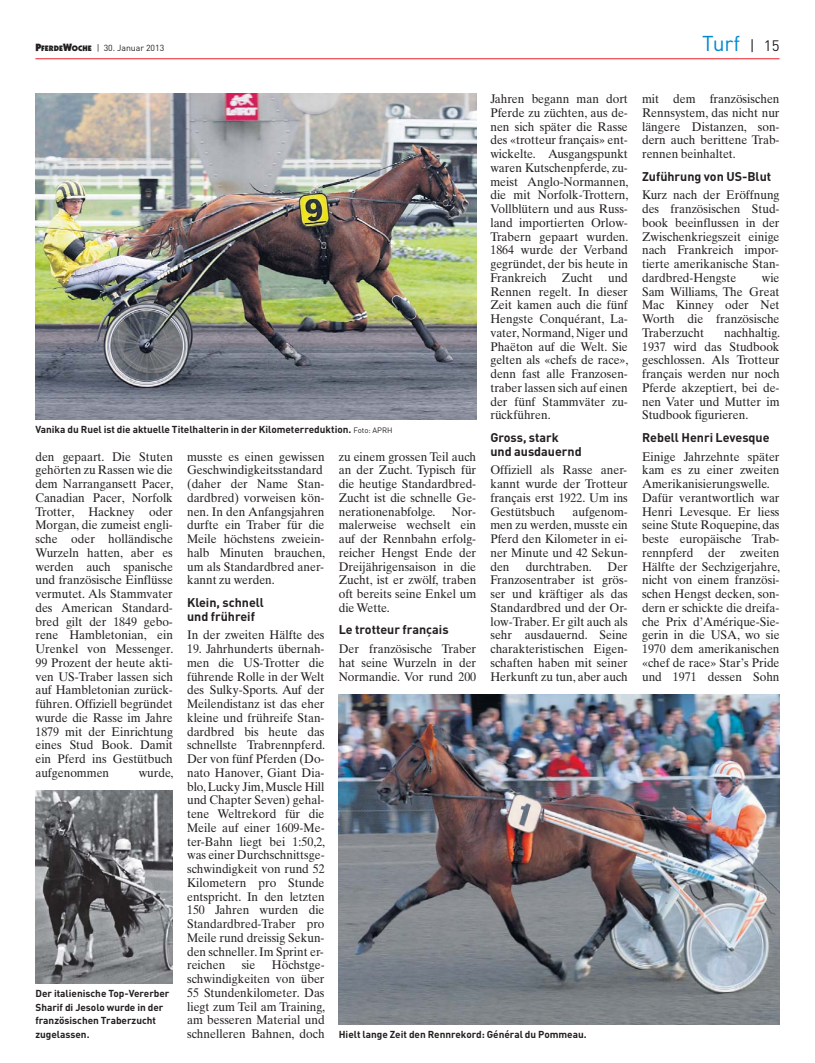
<style>
.page{position:relative;width:815px;height:1063px;background:#fff}
.page>*{position:absolute;margin:0;border:0;box-sizing:border-box;transform-origin:0 0}
.t1{font:21.25px "DIN";color:#0089d0}
.t2{font:12.5px/13.8px "Times Ten";color:#231f20;text-align:justify;scale:.95 1}
.t3{font:700 12.5px/13.8px "DIN";color:#231f20}
.t4{font:700 10px/13.8px "DIN";color:#231f20}
.t5{font:8.75px "DIN";color:#231f20}
.s1{font-family:"Itc Kabel";font-weight:900;font-size:10.62px}
.s2{font-family:"Itc Kabel";font-weight:900;font-size:8px}
.s3{font-size:15px;color:#231f20}
.s4{font-weight:400;font-size:7.75px}
</style>
<div class="page">
<hr style="left:35px;top:58px;width:745px;height:1px;background:#ed1c24">
<img style="left:339px;top:694px;width:441px;height:331px">
<img style="left:35px;top:93px;width:441px;height:326px">
<img style="left:35px;top:791px;width:138px;height:192px">
<p class="t5" style="left:35px;top:43px;width:130px"><span class="s1">P</span><span class="s2">FERDE</span><span class="s1">W</span><span class="s2">OCHE</span> | 30. Januar 2013</p>
<h1 class="t1" style="left:702px;top:30px;width:79px">Turf <span class="s3">| 15</span></h1>
<p class="t2" style="left:490px;top:92px;width:147px">Jahren begann man dort Pferde zu züchten, aus de&shy;nen sich später die Rasse des «trotteur français» ent&shy;wickelte. Ausgangspunkt waren Kutschenpferde, zu&shy;meist Anglo-Normannen, die mit Norfolk-Trottern, Vollblütern und aus Russ - land importierten Orlow-Trabern gepaart wurden.<br>1864 wurde der Verband gegründet, der bis heute in Frankreich Zucht und Rennen regelt. In dieser Zeit kamen auch die fünf Hengste Conquérant, La&shy;vater, Normand, Niger und Phaëton auf die Welt. Sie gelten als «chefs de race», denn fast alle Franzosen&shy;traber lassen sich auf einen der fünf Stammväter zu - rückführen.</p>
<p class="t3" style="left:490px;top:430px;width:93px">Gross, stark und ausdauernd</p>
<p class="t2" style="left:490px;top:463px;width:146px">Offiziell als Rasse aner&shy;kannt wurde der Trotteur français erst 1922. Um ins Gestütsbuch</p>
<p class="t4" style="left:35px;top:422px;width:359px">Vanika du Ruel ist die aktuelle Titelhalterin in der Kilometerreduktion. <span class="s4">Foto: APRH</span></p>
<p class="t2" style="left:35px;top:449px;width:147px">den gepaart. Die Stuten gehörten zu Rassen wie die dem Narrangansett Pacer, Canadian Pacer, Norfolk Trotter, Hackney oder Morgan, die zumeist engli&shy;sche oder holländische Wurzeln hatten, aber es werden auch spanische und französische Einflüsse vermutet. Als Stammvater des American Standard&shy;bred gilt der 1849 gebo&shy;rene Hambletonian, ein Urenkel von Messenger.<br>99 Prozent der heute akti&shy;ven US-Traber lassen sich auf Hambletonian zurück&shy;führen. Offiziell begründet wurde die Rasse im Jahre 1879 mit der Einrichtung eines Stud Book. Damit ein Pferd ins Gestütbuch aufgenommen</p>
<p class="t2" style="left:187px;top:449px;width:147px;text-align:left">muss te es einen gewissen<br>Geschwindigkeitsstandard (daher der Name Stan&shy;dardbred) vorweisen kön&shy;nen. In den Anfangsjahren durfte ein Traber für die<br>Meile höchstens zweiein&shy;halb Minuten brauchen, um als Standardbred aner&shy;kannt zu werden.</p>
<p class="t3" style="left:187px;top:595px;width:78px">Klein, schnell und frühreif</p>
<p class="t2" style="left:187px;top:628px;width:146px">In der zweiten Hälfte des</p>
<p class="t2" style="left:187px;top:642px;width:147px">19. Jahrhunderts übernah&shy;men die US-Trotter die führende Rolle in der Welt des Sulky-Sports. Auf der Meilendistanz ist das eher kleine und frühreife Stan&shy;dardbred bis heute das schnellste Trabrennpferd.<br>Der von fünf Pferden (Do&shy;nato Hanover, Giant Dia&shy;blo, Lucky Jim, Muscle Hill und Chapter Seven) gehal&shy;tene Weltrekord für die Meile auf einer 1609-Me&shy;ter-Bahn liegt bei 1:50,2, was einer Durchschnittsge&shy;schwindigkeit von rund 52<br>Kilometern pro Stunde entspricht. In den letzten 150 Jahren wurden die Standardbred-Traber pro Meile rund dreissig Sekun&shy;den schneller. Im Sprint er&shy;reichen</p>
<p class="t2" style="left:339px;top:449px;width:146px">zu einem grossen Teil auch an der Zucht. Typisch für die heutige Standardbred-Zucht ist die schnelle Ge&shy;nerationenabfolge.</p>
<p class="t2" style="left:490px;top:504px;width:146px;text-indent:82px">aufgenom&shy;men zu werden, musste ein Pferd den Kilometer in ei&shy;ner Minute und 42 Sekun&shy;den</p>
<p class="t2" style="left:339px;top:504px;width:146px;text-indent:113px">Nor&shy;malerweise wechselt ein auf der Rennbahn erfolg&shy;reicher Hengst Ende der Dreijährigensaison in die Zucht, ist er zwölf, traben oft bereits seine Enkel um die Wette.</p>
<p class="t3" style="left:339px;top:622px;width:111px">Le trotteur français</p>
<p class="t2" style="left:339px;top:642px;width:146px">Der französische Traber hat seine Wurzeln in der Normandie. Vor rund 200</p>
<p class="t2" style="left:490px;top:559px;width:146px;text-indent:35px">durchtraben. Der Franzosentraber ist grös&shy;ser und kräftiger als das Standardbred und der Or&shy;low-Traber. Er gilt auch als sehr ausdauernd. Seine charakteristischen Eigen&shy;schaften haben mit seiner Herkunft zu tun, aber auch</p>
<p class="t2" style="left:139px;top:766px;width:38px">wurde,</p>
<p class="t2" style="left:187px;top:958px;width:147px;text-indent:85px">Höchstge&shy;schwindigkeiten von über 55 Stundenkilometer. Das liegt zum Teil am Training, am besseren Material und schnelleren Bahnen, doch</p>
<p class="t2" style="left:242px;top:958px;width:16px">sie</p>
<p class="t4" style="left:35px;top:986px;width:136px">Der italienische Top-Vererber<br>Sharif di Jesolo wurde in der französischen Traberzucht zugelassen.</p>
<p class="t4" style="left:339px;top:1027px;width:249px">Hielt lange Zeit den Rennrekord: Général du Pommeau.</p>
<p class="t2" style="left:642px;top:92px;width:146px">mit dem französischen Rennsystem, das nicht nur längere Distanzen, son&shy;dern auch berittene Trab&shy;rennen beinhaltet.</p>
<p class="t3" style="left:642px;top:169px;width:131px">Zuführung von US-Blut</p>
<p class="t2" style="left:642px;top:188px;width:146px">Kurz nach der Eröffnung des französischen Stud&shy;book beeinflussen in der Zwischenkriegszeit einige nach Frankreich impor&shy;tierte amerikanische Stan&shy;dardbred-Hengste</p>
<p class="t2" style="left:642px;top:271px;width:146px;text-indent:120px">wie Sam Williams, The Great Mac Kinney oder Net Worth die französische Traberzucht</p>
<p class="t2" style="left:642px;top:326px;width:147px;text-indent:82px">nachhaltig.<br>1937 wird das Studbook geschlossen. Als Trotteur français werden nur noch Pferde akzeptiert, bei de&shy;nen Vater und Mutter im Studbook figurieren.</p>
<p class="t3" style="left:642px;top:430px;width:129px">Rebell Henri Levesque</p>
<p class="t2" style="left:642px;top:449px;width:147px;text-align:left">Einige Jahrzehnte später kam es zu einer zweiten<br>Amerikanisierungswelle.<br>Dafür verantwortlich war<br>Henri Levesque. Er liess seine Stute Roquepine, das beste europäische Trab&shy;rennpferd der zweiten<br>Hälfte der Sechzigerjahre, nicht von einem französi&shy;schen Hengst decken, son&shy;dern er schickte die dreifa&shy;che Prix d’Amérique-Sie&shy;gerin in die USA, wo sie<br>1970 dem amerikanischen «chef de race» Star’s Pride und 1971 dessen Sohn</p>
</div>
